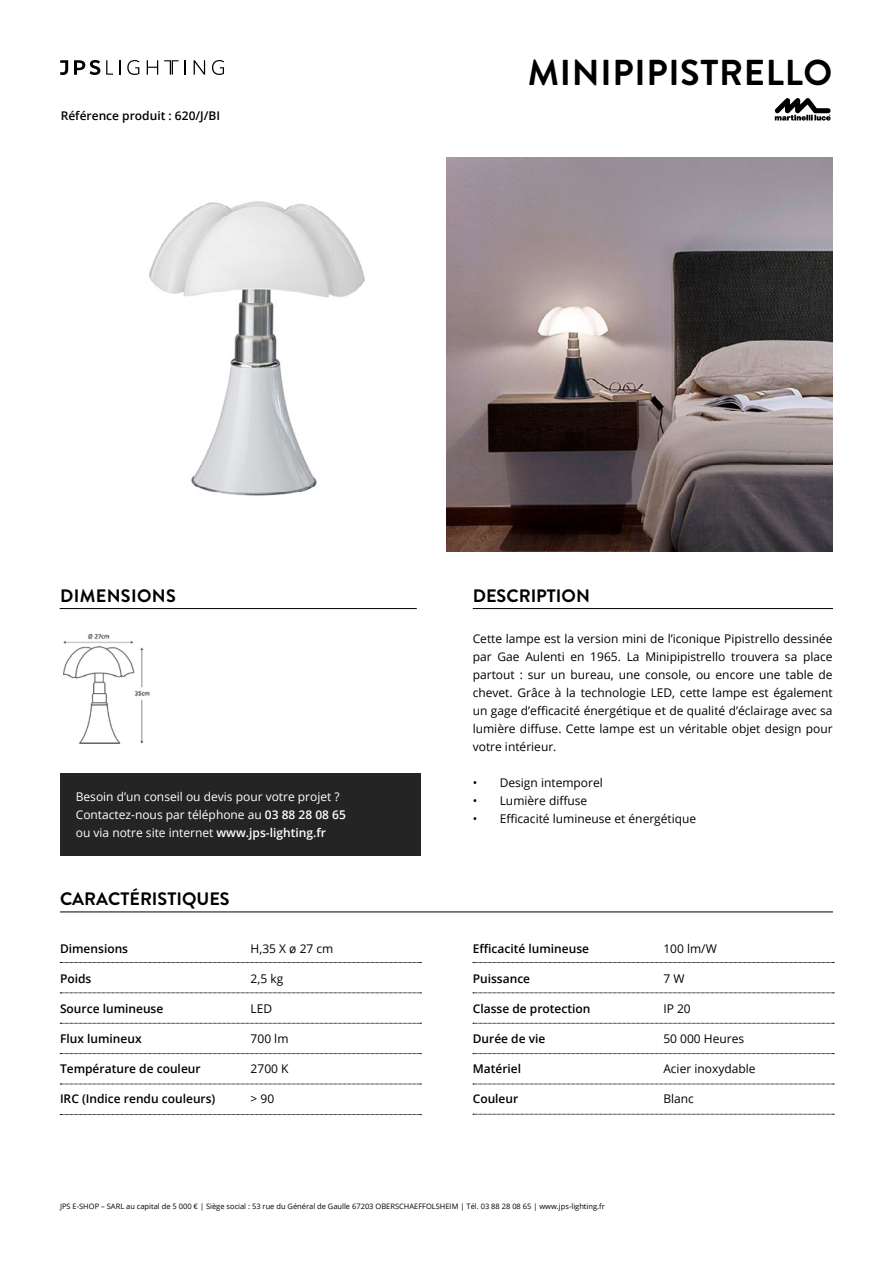
<style>
.page{position:relative;width:893px;height:1263px;background:#fff}
.page>*{position:absolute;margin:0;border:0;box-sizing:border-box;transform-origin:0 0}
.t1{font:700 36px "Brandon Grotesque";letter-spacing:.02em;color:#000}
.t2{font:700 18px "Brandon Grotesque";color:#000}
.t3{font:700 18px "Brandon Grotesque";letter-spacing:.02em;color:#000}
.t4{font:12px/18px "Open Sans";color:#000;text-align:justify}
.t5{font:600 12px "Open Sans";color:#000}
.t6{font:12px/18px "Open Sans";color:#fff}
.t7{font:7.5px "Open Sans";color:#000}
.s1{font-weight:600}
</style>
<div class="page">
<svg style="left:60px;top:60px;width:8px;height:15px"></svg>
<svg style="left:74px;top:60px;width:26px;height:15px"></svg>
<svg style="left:119px;top:60px;width:1px;height:15px"></svg>
<svg style="left:127px;top:60px;width:12px;height:15px"></svg>
<svg style="left:147px;top:60px;width:11px;height:15px"></svg>
<svg style="left:106px;top:60px;width:7px;height:15px"></svg>
<svg style="left:164px;top:60px;width:22px;height:15px"></svg>
<svg style="left:194px;top:60px;width:11px;height:15px"></svg>
<svg style="left:212px;top:60px;width:12px;height:15px"></svg>
<hr style="left:60px;top:608px;width:357px;height:1px;background:#000">
<svg style="left:60px;top:1114px;width:361px;height:1px"></svg>
<hr style="left:473px;top:608px;width:360px;height:1px;background:#000">
<hr style="left:60px;top:912px;width:773px;height:1px;background:#000">
<svg style="left:60px;top:962px;width:361px;height:1px"></svg>
<svg style="left:473px;top:962px;width:361px;height:1px"></svg>
<svg style="left:60px;top:1053px;width:361px;height:1px"></svg>
<svg style="left:473px;top:1053px;width:361px;height:1px"></svg>
<svg style="left:473px;top:1114px;width:361px;height:1px"></svg>
<svg style="left:60px;top:992px;width:361px;height:1px"></svg>
<svg style="left:473px;top:992px;width:361px;height:1px"></svg>
<svg style="left:60px;top:1084px;width:361px;height:1px"></svg>
<svg style="left:473px;top:1084px;width:361px;height:1px"></svg>
<svg style="left:60px;top:1023px;width:361px;height:1px"></svg>
<svg style="left:473px;top:1023px;width:361px;height:1px"></svg>
<div style="left:60px;top:773px;width:361px;height:82px;background:#242424"></div>
<img style="left:149px;top:157px;width:684px;height:395px">
<svg style="left:775px;top:98px;width:56px;height:23px"></svg>
<img style="left:63px;top:634px;width:87px;height:110px">
<p class="t5" style="left:61px;top:107px;width:161px">Référence produit : 620/J/BI</p>
<h1 class="t1" style="left:528px;top:48px;width:306px">MINIPIPISTRELLO</h1>
<h2 class="t3" style="left:60px;top:583px;width:117px">DIMENSIONS</h2>
<h2 class="t2" style="left:473px;top:583px;width:119px">DESCRIPTION</h2>
<p class="t6" style="left:76px;top:787px;width:272px">Besoin d’un conseil ou devis pour votre projet ?<br>Contactez-nous par téléphone au <span class="s1">03 88 28 08 65 </span>ou via notre site internet <span class="s1">www.jps-lighting.fr</span></p>
<h2 class="t2" style="left:60px;top:887px;width:171px">CARACTÉRISTIQUES</h2>
<p class="t5" style="left:60px;top:940px;width:70px">Dimensions</p>
<p class="t5" style="left:60px;top:970px;width:33px">Poids</p>
<p class="t5" style="left:60px;top:1000px;width:105px">Source lumineuse</p>
<p class="t5" style="left:60px;top:1030px;width:83px">Flux lumineux</p>
<p class="t5" style="left:60px;top:1060px;width:142px">Température de couleur</p>
<p class="t5" style="left:60px;top:1090px;width:157px">IRC (Indice rendu couleurs)</p>
<p class="t4" style="left:251px;top:939px;width:84px">H,35 X ø 27 cm</p>
<p class="t4" style="left:251px;top:969px;width:34px">2,5 kg</p>
<p class="t4" style="left:251px;top:999px;width:23px">LED</p>
<p class="t4" style="left:251px;top:1029px;width:39px">700 lm</p>
<p class="t4" style="left:251px;top:1059px;width:39px">2700 K</p>
<p class="t4" style="left:251px;top:1089px;width:25px">&gt; 90</p>
<p class="t4" style="left:473px;top:629px;width:361px">Cette lampe est la version mini de l’iconique Pipistrello dessinée par Gae Aulenti en 1965. La Minipipistrello trouvera sa place partout : sur un bureau, une console, ou encore une table de chevet. Grâce à la technologie LED, cette lampe est également un gage d’efficacité énergétique et de qualité d’éclairage avec sa lumière diffuse. Cette lampe est un véritable objet design pour votre intérieur.</p>
<p class="t4" style="left:473px;top:773px;width:132px">• Design intemporel</p>
<p class="t4" style="left:473px;top:791px;width:116px">• Lumière diffuse</p>
<p class="t4" style="left:473px;top:809px;width:225px">• Efficacité lumineuse et énergétique</p>
<p class="t5" style="left:473px;top:940px;width:118px">Efficacité lumineuse</p>
<p class="t5" style="left:473px;top:970px;width:59px">Puissance</p>
<p class="t5" style="left:473px;top:1000px;width:119px">Classe de protection</p>
<p class="t5" style="left:473px;top:1030px;width:74px">Durée de vie</p>
<p class="t5" style="left:473px;top:1060px;width:50px">Matériel</p>
<p class="t5" style="left:473px;top:1090px;width:47px">Couleur</p>
<p class="t4" style="left:663px;top:939px;width:55px">100 lm/W</p>
<p class="t4" style="left:663px;top:969px;width:23px">7 W</p>
<p class="t4" style="left:663px;top:999px;width:29px">IP 20</p>
<p class="t4" style="left:663px;top:1029px;width:82px">50 000 Heures</p>
<p class="t4" style="left:663px;top:1059px;width:94px">Acier inoxydable</p>
<p class="t4" style="left:663px;top:1089px;width:32px">Blanc</p>
<p class="t7" style="left:60px;top:1201px;width:546px">JPS E-SHOP – SARL au capital de 5 000 € | Siège social : 53 rue du Général de Gaulle 67203 OBERSCHAEFFOLSHEIM | Tél. 03 88 28 08 65 | www.jps-lighting.fr</p>
</div>
